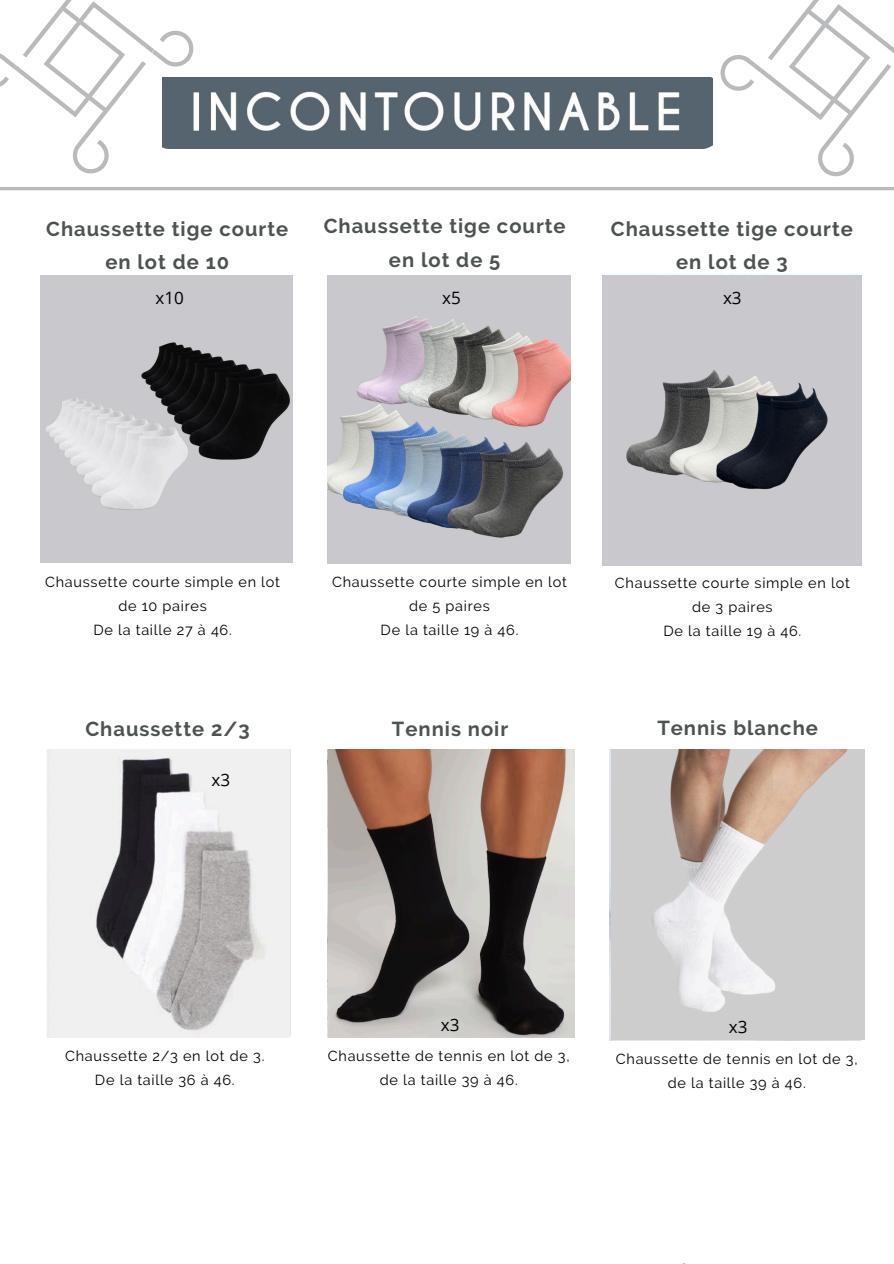
<style>
.page{position:relative;width:894px;height:1264px;background:#fff}
.page>*{position:absolute;margin:0;border:0;box-sizing:border-box;transform-origin:0 0}
.t1{font:700 20.1px/33.8px "Raleway";letter-spacing:.05em;color:#4d5253;text-align:center}
.t2{font:17.1px "Open Sans";color:#000}
.t3{font:14.4px/23.7px "Raleway";letter-spacing:.05em;color:#000;text-align:center}
</style>
<div class="page">
<hr style="left:0;top:187px;width:893px;height:3px;background:#b8babc">
<svg style="left:0;top:0;width:208px;height:174px"></svg>
<svg style="left:706px;top:0;width:187px;height:177px"></svg>
<img style="left:162px;top:77px;width:550px;height:71px">
<img style="left:611px;top:749px;width:253px;height:290px">
<img style="left:328px;top:749px;width:246px;height:288px">
<img style="left:40px;top:275px;width:252px;height:287px">
<img style="left:327px;top:275px;width:243px;height:288px">
<img style="left:602px;top:275px;width:258px;height:291px">
<img style="left:47px;top:749px;width:243px;height:288px">
<p class="t1" style="left:46px;top:211px;width:243px">Chaussette tige courte en lot de 10</p>
<p class="t2" style="left:155px;top:286px;width:30px">x10</p>
<p class="t1" style="left:323px;top:209px;width:243px">Chaussette tige courte en lot de 5</p>
<p class="t1" style="left:610px;top:211px;width:243px">Chaussette tige courte en lot de 3</p>
<h2 class="t2" style="left:442px;top:286px;width:20px">x5</h2>
<p class="t2" style="left:722px;top:286px;width:20px">x3</p>
<p class="t3" style="left:45px;top:570px;width:236px">Chaussette courte simple en lot de 10 paires</p>
<h2 class="t3" style="left:93px;top:618px;width:140px">De la taille 27 à 46.</h2>
<h1 class="t1" style="left:85px;top:712px;width:166px">Chaussette 2/3</h1>
<h2 class="t2" style="left:211px;top:767px;width:20px">x3</h2>
<p class="t3" style="left:332px;top:570px;width:236px">Chaussette courte simple en lot de 5 paires</p>
<h1 class="t3" style="left:380px;top:618px;width:139px">De la taille 19 à 46.</h1>
<p class="t1" style="left:392px;top:712px;width:118px">Tennis noir</p>
<p class="t3" style="left:614px;top:571px;width:236px">Chaussette courte simple en lot de 3 paires</p>
<p class="t3" style="left:663px;top:618px;width:139px">De la taille 19 à 46.</p>
<p class="t1" style="left:657px;top:711px;width:162px">Tennis blanche</p>
<p class="t3" style="left:65px;top:1044px;width:201px">Chaussette 2/3 en lot de 3.</p>
<p class="t3" style="left:95px;top:1068px;width:141px">De la taille 36 à 46.</p>
<p class="t2" style="left:441px;top:1012px;width:20px">x3</p>
<h1 class="t2" style="left:728px;top:1014px;width:20px">x3</h1>
<p class="t3" style="left:328px;top:1044px;width:243px">Chaussette de tennis en lot de 3, de la taille 39 à 46.</p>
<p class="t3" style="left:615px;top:1047px;width:243px">Chaussette de tennis en lot de 3, de la taille 39 à 46.</p>
</div>
